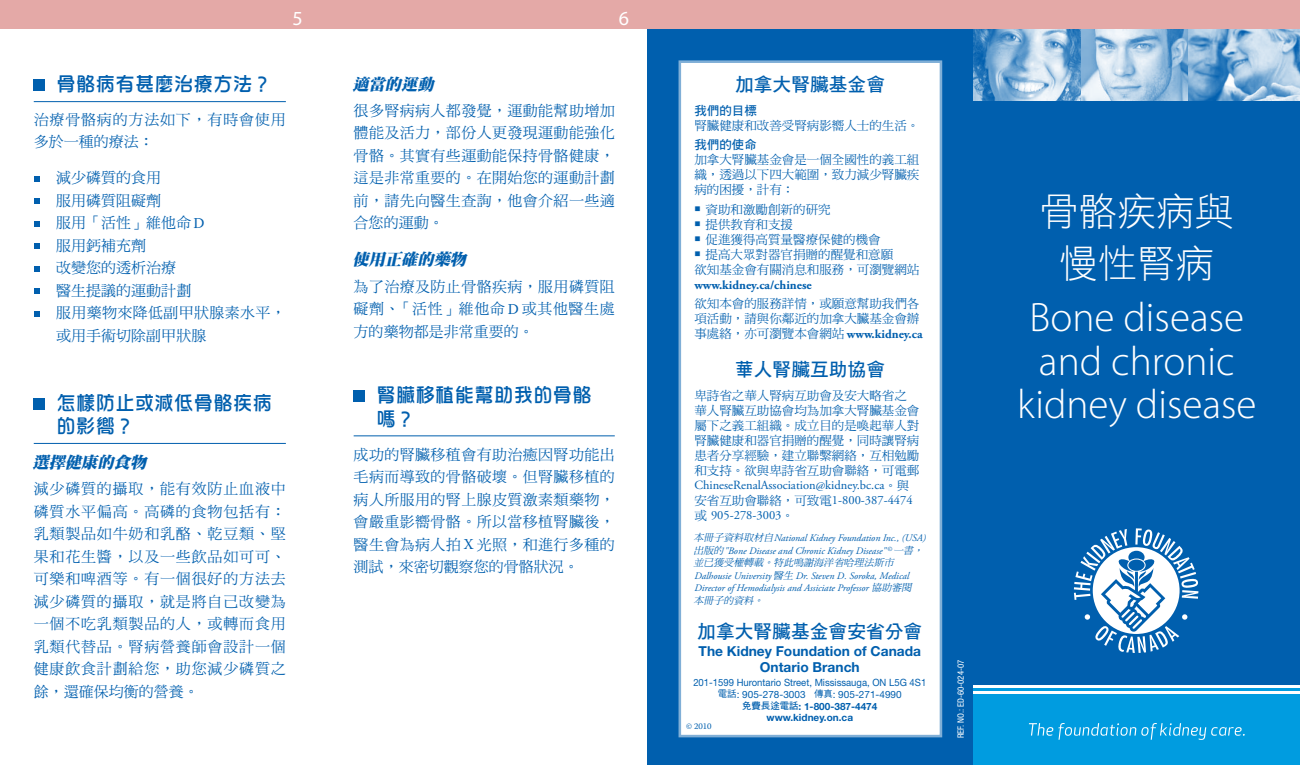
<style>
.page{position:relative;width:1300px;height:765px;background:#fff}
.page>*{position:absolute;margin:0;border:0;box-sizing:border-box;transform-origin:0 0}
.t1{font:300 41.25px/43.8px "Myriad Pro";color:#fff;text-align:center}
.t2{font:38.75px/52.5px "DF Hei Std W3";color:#fff;text-align:center}
.t3{font:21.25px "Myriad Pro";color:#fff}
.t4{font:20px/23.1px "DF Hua Zong Std W5";letter-spacing:-.02em;color:#005fae}
.t5{font:20px "Myriad Pro";color:#fff}
.t6{font:18.75px "DF Hei Std W7";color:#005fae}
.t7{font:italic 16.25px "DF Ming Std W12";color:#005fae}
.t8{font:15px/22.5px "DF Ming Std W5";letter-spacing:.025em;color:#005fae;text-align:justify}
.t9{font:15px/22.5px "DF Ming Std W5";color:#005fae}
.t10{font:15px/22.5px "DF Ming Std W5";letter-spacing:.055em;color:#005fae}
.t11{font:700 13.75px/15.6px "Helvetica Neue";color:#005fae;text-align:center}
.t12{font:12.5px/15px "DF Ming Std W5";color:#005fae}
.t13{font:12.5px/15px "Adobe Garamond Pro";color:#005fae}
.t14{font:700 12.5px "Adobe Garamond Pro";color:#005fae}
.t15{font:12.5px "DF Hei Std W7";color:#005fae}
.t16{font:italic 10px/12.5px "Adobe Garamond Pro";color:#005fae}
.t17{font:10px/11.9px "Helvetica Neue";color:#005fae;text-align:center;scale:.95 1}
.t18{font:italic 10px "DF Ming Std W5";color:#005fae}
.t19{font:condensed 8.75px "Helvetica Neue";color:#fff}
.t20{font:8.75px "Warnock Pro";color:#005fae}
.s1{font-family:"Warnock Pro"}
.s2{font-family:"DF Ming Std W5";font-weight:400}
.s3{font-family:"DF Ming Std W5"}
.s4{font-family:"DF Hei Std W5";font-size:9.38px}
.s5{font-family:"DF Hei Std W7";font-size:9.38px}
.s6{font-weight:700}
</style>
<div class="page">
<div style="left:647px;top:0;width:326px;height:765px;background:#005fae"></div>
<div style="left:968px;top:28px;width:331px;height:473px;background:#005fae"></div>
<div style="left:680px;top:62px;width:261px;height:674px;background:#fff"></div>
<div style="left:678px;top:60px;width:264px;height:677px;border:3px solid #80afd7"></div>
<div style="left:973px;top:695px;width:326px;height:70px;background:#009ce0"></div>
<hr style="left:973px;top:688px;width:326px;height:3px;background:#009ce0">
<div style="left:973px;top:501px;width:326px;height:184px;background:#005fae"></div>
<svg style="left:1073px;top:528px;width:125px;height:125px"></svg>
<svg style="left:1028px;top:723px;width:216px;height:17px"></svg>
<img style="left:973px;top:28px;width:108px;height:73px">
<svg style="left:1081px;top:28px;width:107px;height:73px;background:#a6c6e1"></svg>
<svg style="left:1188px;top:28px;width:111px;height:73px;background:#8db6d9"></svg>
<div style="left:0;top:0;width:1299px;height:28px;background:#e4a9a7"></div>
<svg style="left:34px;top:176px;width:5px;height:5px"></svg>
<svg style="left:34px;top:198px;width:5px;height:6px"></svg>
<svg style="left:34px;top:221px;width:5px;height:5px"></svg>
<svg style="left:34px;top:243px;width:5px;height:6px"></svg>
<svg style="left:34px;top:266px;width:5px;height:5px"></svg>
<svg style="left:34px;top:288px;width:5px;height:6px"></svg>
<svg style="left:34px;top:311px;width:5px;height:5px"></svg>
<div style="left:34px;top:79px;width:11px;height:11px;background:#005fae"></div>
<hr style="left:34px;top:101px;width:252px;height:1px;background:#005fae">
<div style="left:34px;top:398px;width:11px;height:12px;background:#005fae"></div>
<hr style="left:34px;top:443px;width:252px;height:1px;background:#005fae">
<div style="left:353px;top:391px;width:12px;height:11px;background:#005fae"></div>
<hr style="left:353px;top:436px;width:261px;height:1px;background:#005fae">
<h3 class="t5" style="left:293px;top:6px;width:12px">5</h3>
<h3 class="t3" style="left:621px;top:5px;width:12px">4</h3>
<h3 class="t5" style="left:618px;top:6px;width:12px">6</h3>
<h3 class="t4" style="left:56px;top:72px;width:217px">骨骼病有甚麼治療方法？</h3>
<p class="t7" style="left:352px;top:75px;width:86px">適當的運動</p>
<p class="t8" style="left:353px;top:99px;width:262px">很多腎病病人都發覺，運動能幫助增加體能及活力，部份人更發現運動能強化骨骼。其實有些運動能保持骨骼健康，這是非常重要的。在開始您的運動計劃前，請先向醫生查詢，他會介紹一些適合您的運動。</p>
<p class="t7" style="left:352px;top:251px;width:119px">使用正確的藥物</p>
<p class="t8" style="left:353px;top:275px;width:262px">為了治療及防止骨骼疾病，服用磷質阻礙劑、「活性」維他命 <span class="s1">D</span> 或其他醫生處方的藥物都是非常重要的。</p>
<p class="t10" style="left:34px;top:108px;width:253px">治療骨骼病的方法如下，有時會使用多於一種的療法：</p>
<p class="t9" style="left:56px;top:166px;width:231px">減少磷質的食用<br>服用磷質阻礙劑<br>服用「活性」維他命<span class="s1">D<br></span>服用鈣補充劑<br>改變您的透析治療<br>醫生提議的運動計劃<br>服用藥物來降低副甲狀腺素水平，或用手術切除副甲狀腺</p>
<h3 class="t4" style="left:56px;top:391px;width:217px">怎樣防止或減低骨骼疾病的影嚮？</h3>
<p class="t7" style="left:33px;top:454px;width:119px">選擇健康的食物</p>
<p class="t8" style="left:34px;top:477px;width:253px">減少磷質的攝取，能有效防止血液中磷質水平偏高。高磷的食物包括有：乳類製品如牛奶和乳酪、乾豆類、堅果和花生醬，以及一些飲品如可可、可樂和啤酒等。有一個很好的方法去減少磷質的攝取，就是將自己改變為一個不吃乳類製品的人，或轉而食用乳類代替品。腎病營養師會設計一個健康飲食計劃給您，助您減少磷質之餘，還確保均衡的營養。</p>
<h3 class="t4" style="left:376px;top:383px;width:217px">腎臟移稙能幫助我的骨骼嗎？</h3>
<p class="t8" style="left:353px;top:443px;width:263px">成功的腎臟移稙會有助治癒因腎功能出毛病而導致的骨骼破壞。但腎臟移植的病人所服用的腎上腺皮質激素類藥物，會嚴重影嚮骨骼。所以當移植腎臟後，醫生會為病人拍 <span class="s1">X</span> 光照，和進行多種的測試，來密切觀察您的骨骼狀況。</p>
<p class="t6" style="left:735px;top:75px;width:151px">加拿大腎臟基金會</p>
<p class="t15" style="left:694px;top:104px;width:64px">我們的目標</p>
<p class="t12" style="left:694px;top:118px;width:226px">腎臟健康和改善受腎病影嚮人士的生活。</p>
<p class="t15" style="left:694px;top:138px;width:64px">我們的使命</p>
<p class="t12" style="left:694px;top:152px;width:226px;text-align:justify">加拿大腎臟基金會是一個全國性的義工組織，透過以下四大範圍，致力減少腎臟疾病的困擾，計有：</p>
<p class="t12" style="left:694px;top:202px;width:138px"><sup>■</sup> 資助和激勵創新的研究</p>
<p class="t12" style="left:694px;top:217px;width:100px"><sup>■</sup> 提供教育和支援</p>
<p class="t12" style="left:694px;top:232px;width:188px"><sup>■</sup> 促進獲得高質量醫療保健的機會</p>
<p class="t12" style="left:694px;top:247px;width:226px"><sup>■</sup> 提高大眾對器官捐贈的醒覺和意願<br>欲知基金會有關消息和服務，可瀏覽網站</p>
<p class="t14" style="left:694px;top:277px;width:119px">www.kidney.ca/chinese</p>
<p class="t12" style="left:694px;top:296px;width:226px">欲知本會的服務詳情，或願意幫助我們各項活動，請與你鄰近的加拿大臟基金會辦</p>
<p class="t14" style="left:694px;top:327px;width:230px"><span class="s2">事處絡，亦可瀏覽本會網站</span> www.kidney.ca</p>
<p class="t6" style="left:735px;top:359px;width:151px">華人腎臟互助協會</p>
<p class="t12" style="left:694px;top:387px;width:226px">卑詩省之華人腎病互助會及安大略省之<br>華人腎臟互助協會均為加拿大腎臟基金會屬下之義工組織。成立目的是喚起華人對腎臟健康和器官捐贈的醒覺，同時讓腎病患者分享經驗，建立聯繫網絡，互相勉勵和 支持。欲與卑詩省互助會聯絡，可電郵</p>
<p class="t13" style="left:694px;top:478px;width:220px">ChineseRenalAssociation@kidney.bc.ca<span class="s3">。與安省互助會聯絡，可致電</span>1-800-387-4474<span class="s3">或</span> 905-278-3003<span class="s3">。</span></p>
<p class="t16" style="left:693px;top:532px;width:234px"><span class="s3">本冊子資料取材自</span>National Kidney Foundation Inc., (USA)<span class="s3">出版的</span>"Bone Disease and Chronic Kidney Disease" <sup>©</sup> <span class="s3">一書，</span></p>
<p class="t18" style="left:693px;top:557px;width:204px">並已獲受權轉載。特此鳴謝海洋省哈理法斯市</p>
<p class="t16" style="left:694px;top:570px;width:221px">Dalhousie University <span class="s3">醫生</span>Dr. Steven D. Soroka, Medical<br>Director of Hemodialysis and Assiciate Professor <span class="s3">協助審閱</span></p>
<p class="t18" style="left:693px;top:595px;width:74px">本冊子的資料。</p>
<p class="t6" style="left:697px;top:621px;width:226px">加拿大腎臟基金會安省分會</p>
<p class="t11" style="left:698px;top:643px;width:224px">The Kidney Foundation of Canada<br>Ontario Branch</p>
<p class="t17" style="left:693px;top:676px;width:247px">201-1599 Hurontario Street, Mississauga, ON L5G 4S1<span class="s4">電話</span>: 905-278-3003 <span class="s4">傳真</span>: 905-271-4990<br><span class="s5">免費長途電話</span><span class="s6">: 1-800-387-4474<br>www.kidney.on.ca</span></p>
<p class="t20" style="left:686px;top:721px;width:27px">© 2010</p>
<p class="t19" style="left:955px;top:738px;width:80px;rotate:-90deg">REF. NO.: ED-60-024-07</p>
<h2 class="t2" style="left:1039px;top:184px;width:195px">骨骼疾病與慢性腎病</h2>
<h1 class="t1" style="left:1017px;top:295px;width:241px">Bone disease and chronic kidney disease</h1>
</div>
